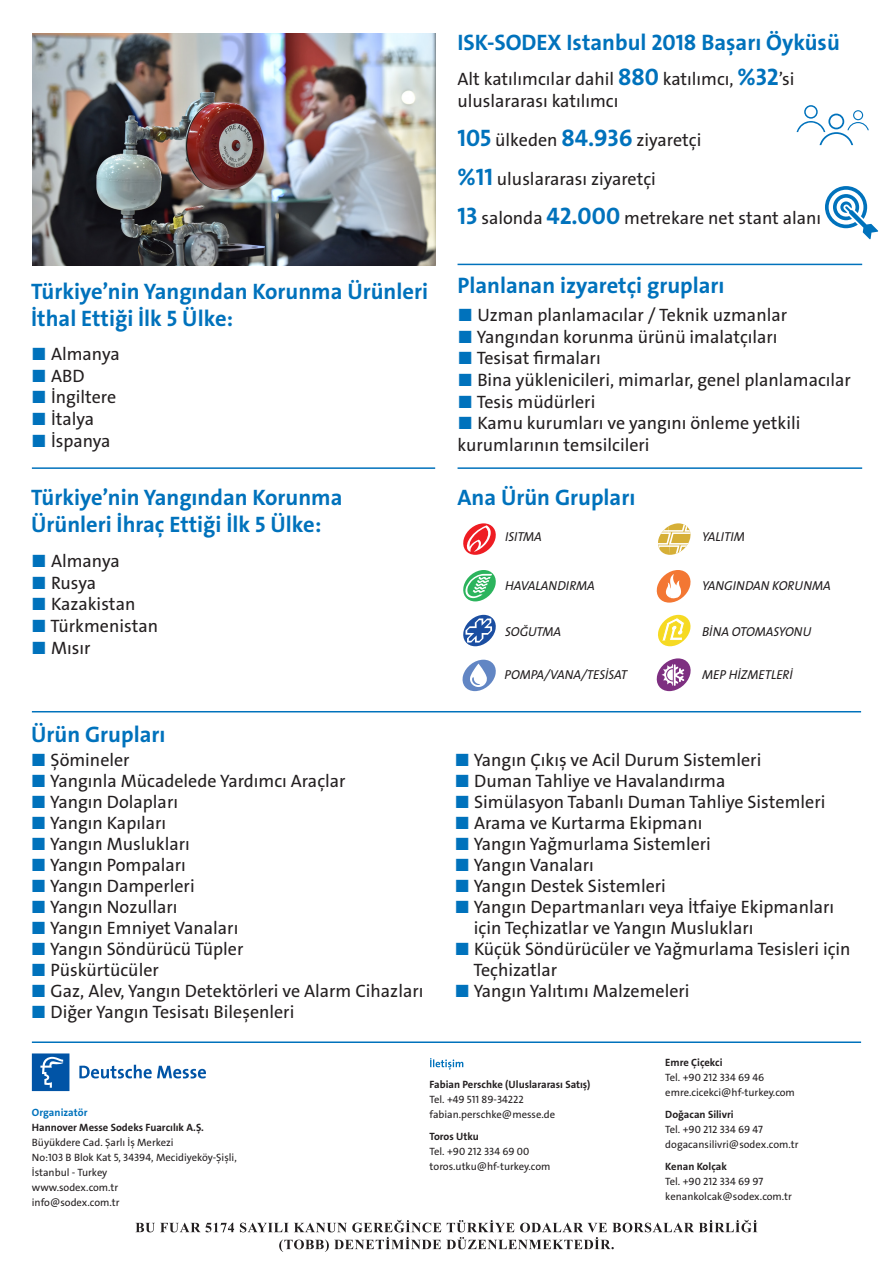
<style>
.page{position:relative;width:893px;height:1263px;background:#fff}
.page>*{position:absolute;margin:0;border:0;box-sizing:border-box;transform-origin:0 0}
.t1{font:22.5px/27px "The Sans LP7 Bld";color:#0072bc}
.t2{font:18px/21.6px "The Sans LP5 Plain";color:#231f20}
.t3{font:13.05px "The Sans LP5 Plain IT";color:#231f20}
.t4{font:10.65px/14.9px "The Sans LP5 Plain";color:#231f20}
.t5{font:10.65px "The Sans LP7 Bld";color:#231f20}
.Copytext_10_14{font:10.65px "The Sans LP7 Bld";letter-spacing:.005em;color:#0072bc}
.s1{color:#0072bc}
.s2{font-family:"The Sans LP7 Bld";font-size:24px;color:#0072bc}
</style>
<div class="page">
<svg style="left:79px;top:1065px;width:127px;height:13px"></svg>
<svg style="left:32px;top:1053px;width:37px;height:38px"></svg>
<hr style="left:32px;top:1041px;width:829px;height:2px;background:#0072bc">
<hr style="left:32px;top:711px;width:829px;height:1px;background:#0072bc">
<hr style="left:458px;top:467px;width:404px;height:2px;background:#0072bc">
<hr style="left:458px;top:264px;width:404px;height:1px;background:#0072bc">
<hr style="left:32px;top:467px;width:403px;height:2px;background:#0072bc">
<svg style="left:430px;top:1058px;width:33px;height:12px"></svg>
<img style="left:33px;top:33px;width:403px;height:232px">
<svg style="left:797px;top:105px;width:72px;height:40px"></svg>
<svg style="left:825px;top:186px;width:53px;height:53px"></svg>
<svg style="left:135px;top:1220px;width:622px;height:32px"></svg>
<svg style="left:463px;top:570px;width:33px;height:31px"></svg>
<svg style="left:658px;top:523px;width:33px;height:32px"></svg>
<svg style="left:658px;top:615px;width:33px;height:31px"></svg>
<svg style="left:463px;top:615px;width:33px;height:31px"></svg>
<svg style="left:462px;top:660px;width:34px;height:31px"></svg>
<svg style="left:656px;top:658px;width:35px;height:33px"></svg>
<svg style="left:656px;top:570px;width:35px;height:33px"></svg>
<svg style="left:463px;top:523px;width:33px;height:32px"></svg>
<p class="t1" style="left:31px;top:278px;width:398px">Türkiye’nin Yangından Korunma Ürünleri<br>İthal Ettiği İlk 5 Ülke:</p>
<p class="t2" style="left:31px;top:343px;width:90px"><span class="s1">■</span> Almanya</p>
<p class="t2" style="left:31px;top:365px;width:55px"><span class="s1">■</span> ABD</p>
<p class="t2" style="left:31px;top:387px;width:87px"><span class="s1">■</span> İngiltere</p>
<p class="t2" style="left:31px;top:408px;width:64px"><span class="s1">■</span> İtalya</p>
<p class="t2" style="left:31px;top:430px;width:81px"><span class="s1">■</span> İspanya</p>
<p class="t1" style="left:31px;top:484px;width:313px">Türkiye’nin Yangından Korunma</p>
<p class="t1" style="left:31px;top:511px;width:292px">Ürünleri İhraç Ettiği İlk 5 Ülke:</p>
<p class="t2" style="left:31px;top:550px;width:90px"><span class="s1">■</span> Almanya</p>
<p class="t2" style="left:31px;top:572px;width:66px"><span class="s1">■</span> Rusya</p>
<p class="t2" style="left:31px;top:594px;width:106px"><span class="s1">■</span> Kazakistan</p>
<p class="t2" style="left:31px;top:615px;width:128px"><span class="s1">■</span> Türkmenistan</p>
<p class="t2" style="left:31px;top:637px;width:61px"><span class="s1">■</span> Mısır</p>
<p class="t1" style="left:31px;top:721px;width:136px">Ürün Grupları</p>
<p class="t2" style="left:31px;top:749px;width:100px"><span class="s1">■</span> Şömineler</p>
<p class="t2" style="left:31px;top:770px;width:316px"><span class="s1">■</span> Yangınla Mücadelede Yardımcı Araçlar</p>
<p class="t2" style="left:31px;top:791px;width:149px"><span class="s1">■</span> Yangın Dolapları</p>
<p class="t2" style="left:31px;top:812px;width:137px"><span class="s1">■</span> Yangın Kapıları</p>
<p class="t2" style="left:31px;top:833px;width:161px"><span class="s1">■</span> Yangın Muslukları</p>
<p class="t2" style="left:31px;top:854px;width:157px"><span class="s1">■</span> Yangın Pompaları</p>
<p class="t2" style="left:31px;top:875px;width:165px"><span class="s1">■</span> Yangın Damperleri</p>
<p class="t2" style="left:31px;top:896px;width:148px"><span class="s1">■</span> Yangın Nozulları</p>
<p class="t2" style="left:31px;top:917px;width:209px"><span class="s1">■</span> Yangın Emniyet Vanaları</p>
<p class="t2" style="left:31px;top:938px;width:214px"><span class="s1">■</span> Yangın Söndürücü Tüpler</p>
<p class="t2" style="left:31px;top:959px;width:130px"><span class="s1">■</span> Püskürtücüler</p>
<p class="t2" style="left:31px;top:980px;width:394px"><span class="s1">■</span> Gaz, Alev, Yangın Detektörleri ve Alarm Cihazları</p>
<p class="t2" style="left:31px;top:1001px;width:265px"><span class="s1">■</span> Diğer Yangın Tesisatı Bileşenleri</p>
<p class="t1" style="left:458px;top:29px;width:384px">ISK-SODEX Istanbul 2018 Başarı Öyküsü</p>
<p class="t2" style="left:458px;top:68px;width:338px">Alt katılımcılar dahil <span class="s2">880</span> katılımcı, <span class="s2">%32</span>’si uluslararası katılımcı</p>
<p class="t2" style="left:458px;top:129px;width:245px"><span class="s2">105</span> ülkeden <span class="s2">84.936</span> ziyaretçi</p>
<p class="t2" style="left:458px;top:168px;width:200px"><span class="s2">%11</span> uluslararası ziyaretçi</p>
<p class="t2" style="left:458px;top:207px;width:365px"><span class="s2">13</span> salonda <span class="s2">42.000</span> metrekare net stant alanı</p>
<p class="t1" style="left:458px;top:272px;width:269px">Planlanan izyaretçi grupları</p>
<p class="t2" style="left:458px;top:304px;width:331px"><span class="s1">■</span> Uzman planlamacılar / Teknik uzmanlar</p>
<p class="t2" style="left:458px;top:326px;width:322px"><span class="s1">■</span> Yangından korunma ürünü imalatçıları</p>
<p class="t2" style="left:458px;top:348px;width:145px"><span class="s1">■</span> Tesisat firmaları</p>
<p class="t2" style="left:458px;top:369px;width:395px"><span class="s1">■</span> Bina yüklenicileri, mimarlar, genel planlamacılar</p>
<p class="t2" style="left:458px;top:391px;width:139px"><span class="s1">■</span> Tesis müdürleri</p>
<p class="t2" style="left:458px;top:412px;width:344px"><span class="s1">■</span> Kamu kurumları ve yangını önleme yetkili kurumlarının temsilcileri</p>
<p class="t1" style="left:458px;top:484px;width:179px">Ana Ürün Grupları</p>
<p class="t3" style="left:505px;top:528px;width:38px">ISITMA</p>
<p class="t3" style="left:505px;top:577px;width:91px">HAVALANDIRMA</p>
<p class="t3" style="left:505px;top:623px;width:58px">SOĞUTMA</p>
<p class="t3" style="left:505px;top:666px;width:124px">POMPA/VANA/TESİSAT</p>
<p class="t3" style="left:702px;top:528px;width:44px">YALITIM</p>
<p class="t3" style="left:702px;top:577px;width:130px">YANGINDAN KORUNMA</p>
<p class="t3" style="left:702px;top:623px;width:111px">BİNA OTOMASYONU</p>
<p class="t3" style="left:702px;top:666px;width:92px">MEP HİZMETLERİ</p>
<p class="t2" style="left:454px;top:749px;width:308px"><span class="s1">■</span> Yangın Çıkış ve Acil Durum Sistemleri</p>
<p class="t2" style="left:454px;top:770px;width:273px"><span class="s1">■</span> Duman Tahliye ve Havalandırma</p>
<p class="t2" style="left:454px;top:791px;width:373px"><span class="s1">■</span> Simülasyon Tabanlı Duman Tahliye Sistemleri</p>
<p class="t2" style="left:454px;top:812px;width:250px"><span class="s1">■</span> Arama ve Kurtarma Ekipmanı</p>
<p class="t2" style="left:454px;top:833px;width:258px"><span class="s1">■</span> Yangın Yağmurlama Sistemleri</p>
<p class="t2" style="left:454px;top:854px;width:141px"><span class="s1">■</span> Yangın Vanaları</p>
<p class="t2" style="left:454px;top:875px;width:213px"><span class="s1">■</span> Yangın Destek Sistemleri</p>
<p class="t2" style="left:474px;top:896px;width:362px;line-height:21px;text-indent:-20px"><span class="s1">■</span> Yangın Departmanları veya İtfaiye Ekipmanları için Teçhizatlar ve Yangın Muslukları</p>
<p class="t2" style="left:473px;top:938px;width:379px;line-height:21px;text-indent:-19px"><span class="s1">■</span> Küçük Söndürücüler ve Yağmurlama Tesisleri için<br>Teçhizatlar</p>
<p class="t2" style="left:454px;top:980px;width:237px"><span class="s1">■</span> Yangın Yalıtımı Malzemeleri</p>
<p class="Copytext_10_14" style="left:32px;top:1106px;width:57px">Organizatör</p>
<p class="t5" style="left:32px;top:1121px;width:174px">Hannover Messe Sodeks Fuarcılık A.Ş.</p>
<p class="t4" style="left:32px;top:1135px;width:206px">Büyükdere Cad. Şarlı İş Merkezi<br>No:103 B Blok Kat 5, 34394, Mecidiyeköy-Şişli,<br>İstanbul - Turkey</p>
<p class="t4" style="left:32px;top:1180px;width:88px">www.sodex.com.tr</p>
<p class="t4" style="left:32px;top:1195px;width:89px">info@sodex.com.tr</p>
<p class="t5" style="left:430px;top:1078px;width:162px">Fabian Perschke (Uluslararası Satış)</p>
<p class="t4" style="left:430px;top:1092px;width:96px">Tel. +49 511 89-34222</p>
<p class="t4" style="left:430px;top:1107px;width:127px">fabian.perschke@messe.de</p>
<p class="t5" style="left:430px;top:1130px;width:51px">Toros Utku</p>
<p class="t4" style="left:430px;top:1144px;width:101px">Tel. +90 212 334 69 00</p>
<p class="t4" style="left:430px;top:1159px;width:122px">toros.utku@hf-turkey.com</p>
<p class="t5" style="left:665px;top:1055px;width:59px">Emre Çiçekci</p>
<p class="t4" style="left:665px;top:1070px;width:101px">Tel. +90 212 334 69 46</p>
<p class="t4" style="left:665px;top:1085px;width:131px">emre.cicekci@hf-turkey.com</p>
<p class="t5" style="left:665px;top:1107px;width:70px">Doğacan Silivri</p>
<p class="t4" style="left:665px;top:1122px;width:99px">Tel. +90 212 334 69 47</p>
<p class="t4" style="left:665px;top:1137px;width:135px">dogacansilivri@sodex.com.tr</p>
<p class="t5" style="left:665px;top:1159px;width:63px">Kenan Kolçak</p>
<p class="t4" style="left:665px;top:1174px;width:100px">Tel. +90 212 334 69 97</p>
<p class="t4" style="left:665px;top:1189px;width:128px">kenankolcak@sodex.com.tr</p>
</div>
